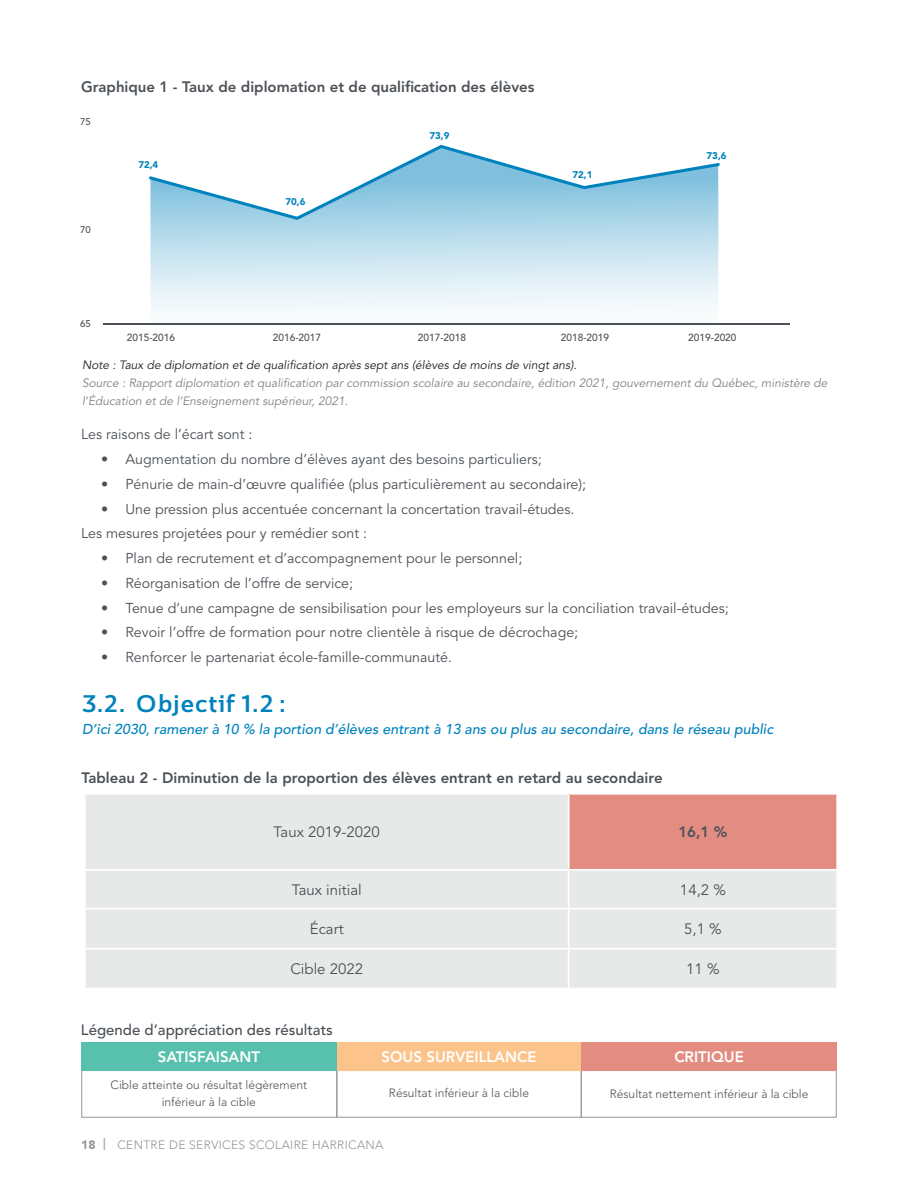
<style>
.page{position:relative;width:918px;height:1188px;background:#fff}
.page>*{position:absolute;margin:0;border:0;box-sizing:border-box;transform-origin:0 0}
.t1{font:700 24px "Brisko Sans";letter-spacing:.02em;color:#0082bd}
.t2{font:800 15px "Avenir LT Std";color:#4b5157}
.t3{font:15px "Avenir LT Std";color:#495055}
.t4{font:800 15px "Avenir LT Std";color:#fff}
.t5{font:500 15px "Avenir LT Std";color:#495055}
.t6{font:14.25px/24.8px "Avenir LT Std";color:#4b5157}
.t7{font:italic 500 14.25px "Avenir LT Std";color:#0082bd}
.t8{font:italic 12px/18px "Avenir LT Std";color:#7e8387}
.t9{font:300 12px/16.5px "Avenir LT Std";color:#4b5157;text-align:center}
.t10{font:italic 12px "Avenir LT Std";color:#231f20}
.t11{font:300 12px "Avenir LT Std";letter-spacing:.03em;color:#949499}
.t12{font:500 10.2px "Avenir LT Std";color:#4b5157}
.t13{font:900 9.75px "Avenir LT Std";color:#0082bd}
.t14{font:500 9.75px "Avenir LT Std";color:#4b5157}
.s1{font-weight:500}
.s2{font-weight:900}
</style>
<div class="page">
<svg style="left:150px;top:222px;width:568px;height:91px;background:#d4e9f3"></svg>
<hr style="left:103px;top:323px;width:687px;height:2px;background:#4b5157">
<svg style="left:149px;top:144px;width:571px;height:78px"></svg>
<div style="left:86px;top:795px;width:750px;height:193px;background:#e7e9e8"></div>
<div style="left:569px;top:794px;width:268px;height:76px;background:#e38d82"></div>
<hr style="left:569px;top:793px;width:269px;height:2px;background:#fff">
<hr style="left:568px;top:795px;width:1px;height:74px;background:#fff">
<hr style="left:836px;top:795px;width:2px;height:74px;background:#fff">
<hr style="left:84px;top:869px;width:485px;height:2px;background:#fff">
<hr style="left:569px;top:869px;width:269px;height:2px;background:#fff">
<hr style="left:568px;top:871px;width:1px;height:37px;background:#fff">
<hr style="left:84px;top:908px;width:485px;height:1px;background:#fff">
<hr style="left:569px;top:908px;width:269px;height:1px;background:#fff">
<hr style="left:568px;top:909px;width:1px;height:39px;background:#fff">
<hr style="left:84px;top:948px;width:485px;height:2px;background:#fff">
<hr style="left:569px;top:948px;width:269px;height:2px;background:#fff">
<hr style="left:568px;top:950px;width:1px;height:38px;background:#fff">
<div style="left:81px;top:1070px;width:256px;height:48px;border:1px solid #939598"></div>
<div style="left:581px;top:1070px;width:256px;height:48px;border:1px solid #939598"></div>
<div style="left:336px;top:1070px;width:246px;height:48px;border:1px solid #939598"></div>
<div style="left:81px;top:1042px;width:256px;height:29px;background:#57c1ad"></div>
<div style="left:337px;top:1042px;width:244px;height:29px;background:#fcc38b"></div>
<div style="left:581px;top:1042px;width:256px;height:29px;background:#e38d82"></div>
<p class="t2" style="left:81px;top:78px;width:455px">Graphique 1 - Taux de diplomation et de qualification des élèves</p>
<p class="t14" style="left:80px;top:116px;width:12px">75</p>
<p class="t14" style="left:80px;top:224px;width:12px">70</p>
<p class="t14" style="left:80px;top:318px;width:12px">65</p>
<p class="t13" style="left:138px;top:159px;width:21px">72,4</p>
<p class="t13" style="left:285px;top:196px;width:21px">70,6</p>
<p class="t13" style="left:429px;top:130px;width:21px">73,9</p>
<p class="t13" style="left:572px;top:169px;width:21px">72,1</p>
<p class="t13" style="left:707px;top:150px;width:21px">73,6</p>
<p class="t12" style="left:127px;top:332px;width:50px">2015-2016</p>
<p class="t12" style="left:273px;top:332px;width:50px">2016-2017</p>
<p class="t12" style="left:418px;top:332px;width:50px">2017-2018</p>
<p class="t12" style="left:561px;top:332px;width:50px">2018-2019</p>
<p class="t12" style="left:688px;top:332px;width:50px">2019-2020</p>
<p class="t10" style="left:82px;top:358px;width:496px">Note : Taux de diplomation et de qualification après sept ans (élèves de moins de vingt ans).</p>
<p class="t8" style="left:82px;top:374px;width:747px">Source : Rapport diplomation et qualification par commission scolaire au secondaire, édition 2021, gouvernement du Québec, ministère de l’Éducation et de l’Enseignement supérieur, 2021.</p>
<p class="t6" style="left:81px;top:422px;width:173px">Les raisons de l’écart sont :</p>
<p class="t6" style="left:101px;top:447px;width:442px"><span class="s1">•</span> Augmentation du nombre d’élèves ayant des besoins particuliers;</p>
<p class="t6" style="left:101px;top:472px;width:486px"><span class="s1">•</span> Pénurie de main-d’œuvre qualifiée (plus particulièrement au secondaire);</p>
<p class="t6" style="left:81px;top:497px;width:495px;text-indent:20px"><span class="s1">•</span> Une pression plus accentuée concernant la concertation travail-études.<br>Les mesures projetées pour y remédier sont :</p>
<p class="t6" style="left:101px;top:546px;width:423px"><span class="s1">•</span> Plan de recrutement et d’accompagnement pour le personnel;</p>
<p class="t6" style="left:101px;top:571px;width:253px"><span class="s1">•</span> Réorganisation de l’offre de service;</p>
<p class="t6" style="left:101px;top:596px;width:629px"><span class="s1">•</span> Tenue d’une campagne de sensibilisation pour les employeurs sur la conciliation travail-études;</p>
<p class="t6" style="left:101px;top:620px;width:479px"><span class="s1">•</span> Revoir l’offre de formation pour notre clientèle à risque de décrochage;</p>
<p class="t6" style="left:101px;top:645px;width:352px"><span class="s1">•</span> Renforcer le partenariat école-famille-communauté.</p>
<h1 class="t1" style="left:82px;top:689px;width:205px">3.2. Objectif 1.2 :</h1>
<p class="t7" style="left:82px;top:721px;width:693px">D’ici 2030, ramener à 10 % la portion d’élèves entrant à 13 ans ou plus au secondaire, dans le réseau public</p>
<p class="t2" style="left:81px;top:769px;width:583px">Tableau 2 - Diminution de la proportion des élèves entrant en retard au secondaire</p>
<p class="t3" style="left:274px;top:824px;width:108px">Taux 2019-2020</p>
<p class="t2" style="left:678px;top:823px;width:51px">16,1 %</p>
<p class="t3" style="left:292px;top:881px;width:71px">Taux initial</p>
<p class="t3" style="left:680px;top:881px;width:47px">14,2 %</p>
<p class="t3" style="left:310px;top:921px;width:35px">Écart</p>
<p class="t3" style="left:684px;top:921px;width:39px">5,1 %</p>
<p class="t3" style="left:290px;top:960px;width:74px">Cible 2022</p>
<p class="t3" style="left:686px;top:960px;width:35px">11 %</p>
<p class="t5" style="left:81px;top:1021px;width:253px">Légende d’appréciation des résultats</p>
<p class="t4" style="left:158px;top:1048px;width:104px">SATISFAISANT</p>
<p class="t4" style="left:382px;top:1048px;width:156px">SOUS SURVEILLANCE</p>
<p class="t4" style="left:674px;top:1048px;width:71px">CRITIQUE</p>
<p class="t9" style="left:111px;top:1077px;width:198px">Cible atteinte ou résultat légèrement inférieur à la cible</p>
<p class="t9" style="left:389px;top:1085px;width:142px">Résultat inférieur à la cible</p>
<p class="t9" style="left:610px;top:1086px;width:200px">Résultat nettement inférieur à la cible</p>
<p class="t11" style="left:81px;top:1138px;width:304px"><span class="s2">18</span> <span class="s1">|</span> CENTRE DE SERVICES SCOLAIRE HARRICANA</p>
</div>
